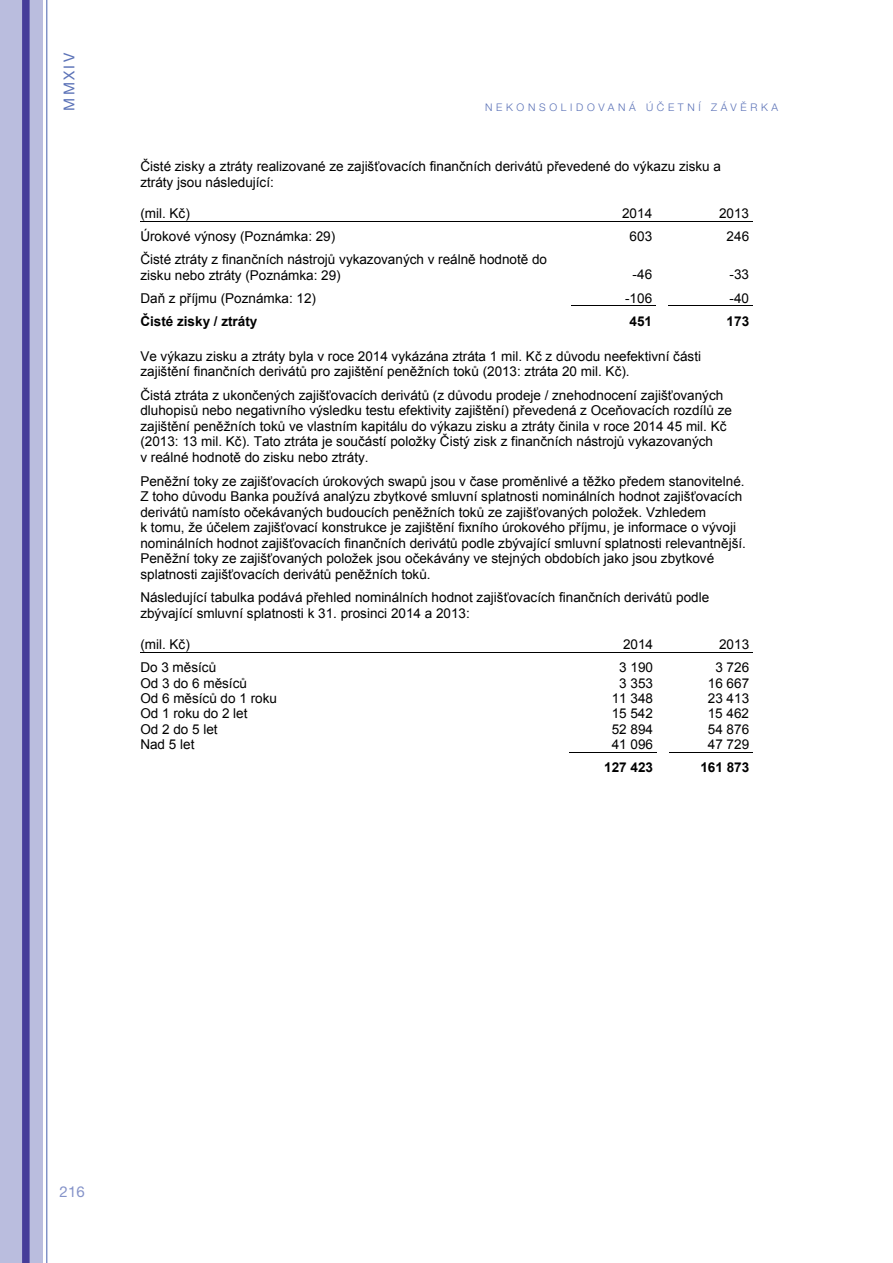
<style>
.page{position:relative;width:893px;height:1263px;background:#fff}
.page>*{position:absolute;margin:0;border:0;box-sizing:border-box;transform-origin:0 0}
.t1{font:15px "Helvetica Neue LT Pro";letter-spacing:.15em;color:#5b72b7}
.t2{font:15px "Helvetica Neue LT Pro";color:#8593c9}
.t3{font:13.5px/15.6px "Arial";color:#000}
.t4{font:700 13.5px "Arial";color:#000}
.t5{font:300 10.5px "Helvetica Neue LT Pro";letter-spacing:.35em;color:#5b72b7}
</style>
<div class="page">
<hr style="left:140px;top:221px;width:613px;height:1px;background:#000">
<hr style="left:571px;top:306px;width:85px;height:1px;background:#000">
<hr style="left:668px;top:306px;width:85px;height:1px;background:#000">
<hr style="left:140px;top:652px;width:613px;height:1px;background:#000">
<hr style="left:569px;top:752px;width:88px;height:1px;background:#000">
<hr style="left:669px;top:752px;width:84px;height:1px;background:#000">
<div style="left:0;top:0;width:43px;height:1263px;background:#babdde"></div>
<div style="left:22px;top:0;width:8px;height:1263px;background:#463d99"></div>
<hr style="left:46px;top:0;width:1px;height:1263px;background:#5b72b7">
<p class="t1" style="left:60px;top:111px;width:59px;rotate:-90deg">MMXIV</p>
<p class="t5" style="left:485px;top:100px;width:294px">NEKON SOLIDOVAN Á ÚČETN Í ZÁVĚRKA</p>
<p class="t3" style="left:140px;top:159px;width:582px">Čisté zisky a ztráty realizované ze zajišťovacích finančních derivátů převedené do výkazu zisku a ztráty jsou následující:</p>
<p class="t3" style="left:140px;top:205px;width:51px">(mil. Kč)</p>
<p class="t3" style="left:622px;top:205px;width:32px">2014</p>
<p class="t3" style="left:719px;top:205px;width:32px">2013</p>
<p class="t3" style="left:140px;top:229px;width:196px">Úrokové výnosy (Poznámka: 29)</p>
<p class="t3" style="left:630px;top:229px;width:24px">603</p>
<p class="t3" style="left:727px;top:229px;width:24px">246</p>
<p class="t3" style="left:140px;top:252px;width:408px">Čisté ztráty z finančních nástrojů vykazovaných v reálně hodnotě do zisku nebo ztráty (Poznámka: 29)</p>
<p class="t3" style="left:633px;top:267px;width:21px">-46</p>
<p class="t3" style="left:730px;top:267px;width:21px">-33</p>
<p class="t3" style="left:140px;top:290px;width:177px">Daň z příjmu (Poznámka: 12)</p>
<p class="t3" style="left:625px;top:290px;width:29px">-106</p>
<p class="t3" style="left:730px;top:290px;width:21px">-40</p>
<p class="t4" style="left:140px;top:312px;width:119px">Čisté zisky / ztráty</p>
<p class="t4" style="left:630px;top:312px;width:24px">451</p>
<p class="t4" style="left:727px;top:312px;width:24px">173</p>
<p class="t3" style="left:140px;top:348px;width:562px">Ve výkazu zisku a ztráty byla v roce 2014 vykázána ztráta 1 mil. Kč z důvodu neefektivní části zajištění finančních derivátů pro zajištění peněžních toků (2013: ztráta 20 mil. Kč).</p>
<p class="t3" style="left:140px;top:387px;width:593px">Čistá ztráta z ukončených zajišťovacích derivátů (z důvodu prodeje / znehodnocení zajišťovaných dluhopisů nebo negativního výsledku testu efektivity zajištění) převedená z Oceňovacích rozdílů ze zajištění peněžních toků ve vlastním kapitálu do výkazu zisku a ztráty činila v roce 2014 45 mil. Kč (2013: 13 mil. Kč). Tato ztráta je součástí položky Čistý zisk z finančních nástrojů vykazovaných<br>v reálné hodnotě do zisku nebo ztráty.</p>
<p class="t3" style="left:140px;top:473px;width:607px">Peněžní toky ze zajišťovacích úrokových swapů jsou v čase proměnlivé a těžko předem stanovitelné.<br>Z toho důvodu Banka používá analýzu zbytkové smluvní splatnosti nominálních hodnot zajišťovacích derivátů namísto očekávaných budoucích peněžních toků ze zajišťovaných položek. Vzhledem<br>k tomu, že účelem zajišťovací konstrukce je zajištění fixního úrokového příjmu, je informace o vývoji nominálních hodnot zajišťovacích finančních derivátů podle zbývající smluvní splatnosti relevantnější.<br>Peněžní toky ze zajišťovaných položek jsou očekávány ve stejných obdobích jako jsou zbytkové splatnosti zajišťovacích derivátů peněžních toků.</p>
<p class="t3" style="left:140px;top:590px;width:570px">Následující tabulka podává přehled nominálních hodnot zajišťovacích finančních derivátů podle zbývající smluvní splatnosti k 31. prosinci 2014 a 2013:</p>
<p class="t3" style="left:140px;top:637px;width:51px">(mil. Kč)</p>
<p class="t3" style="left:623px;top:637px;width:32px">2014</p>
<p class="t3" style="left:719px;top:637px;width:32px">2013</p>
<p class="t3" style="left:140px;top:660px;width:77px">Do 3 měsíců</p>
<p class="t3" style="left:619px;top:660px;width:35px">3 190</p>
<p class="t3" style="left:715px;top:660px;width:35px">3 726</p>
<p class="t3" style="left:140px;top:675px;width:108px">Od 3 do 6 měsíců</p>
<p class="t3" style="left:619px;top:675px;width:35px">3 353</p>
<p class="t3" style="left:708px;top:675px;width:43px">16 667</p>
<p class="t3" style="left:140px;top:690px;width:138px">Od 6 měsíců do 1 roku</p>
<p class="t3" style="left:612px;top:690px;width:43px">11 348</p>
<p class="t3" style="left:708px;top:690px;width:43px">23 413</p>
<p class="t3" style="left:140px;top:706px;width:109px">Od 1 roku do 2 let</p>
<p class="t3" style="left:612px;top:706px;width:43px">15 542</p>
<p class="t3" style="left:708px;top:706px;width:43px">15 462</p>
<p class="t3" style="left:140px;top:721px;width:79px">Od 2 do 5 let</p>
<p class="t3" style="left:612px;top:721px;width:43px">52 894</p>
<p class="t3" style="left:708px;top:721px;width:43px">54 876</p>
<p class="t3" style="left:140px;top:736px;width:56px">Nad 5 let</p>
<p class="t3" style="left:612px;top:736px;width:43px">41 096</p>
<p class="t3" style="left:708px;top:736px;width:43px">47 729</p>
<p class="t4" style="left:604px;top:758px;width:50px">127 423</p>
<p class="t4" style="left:700px;top:758px;width:50px">161 873</p>
<p class="t2" style="left:60px;top:1183px;width:27px">216</p>
</div>
